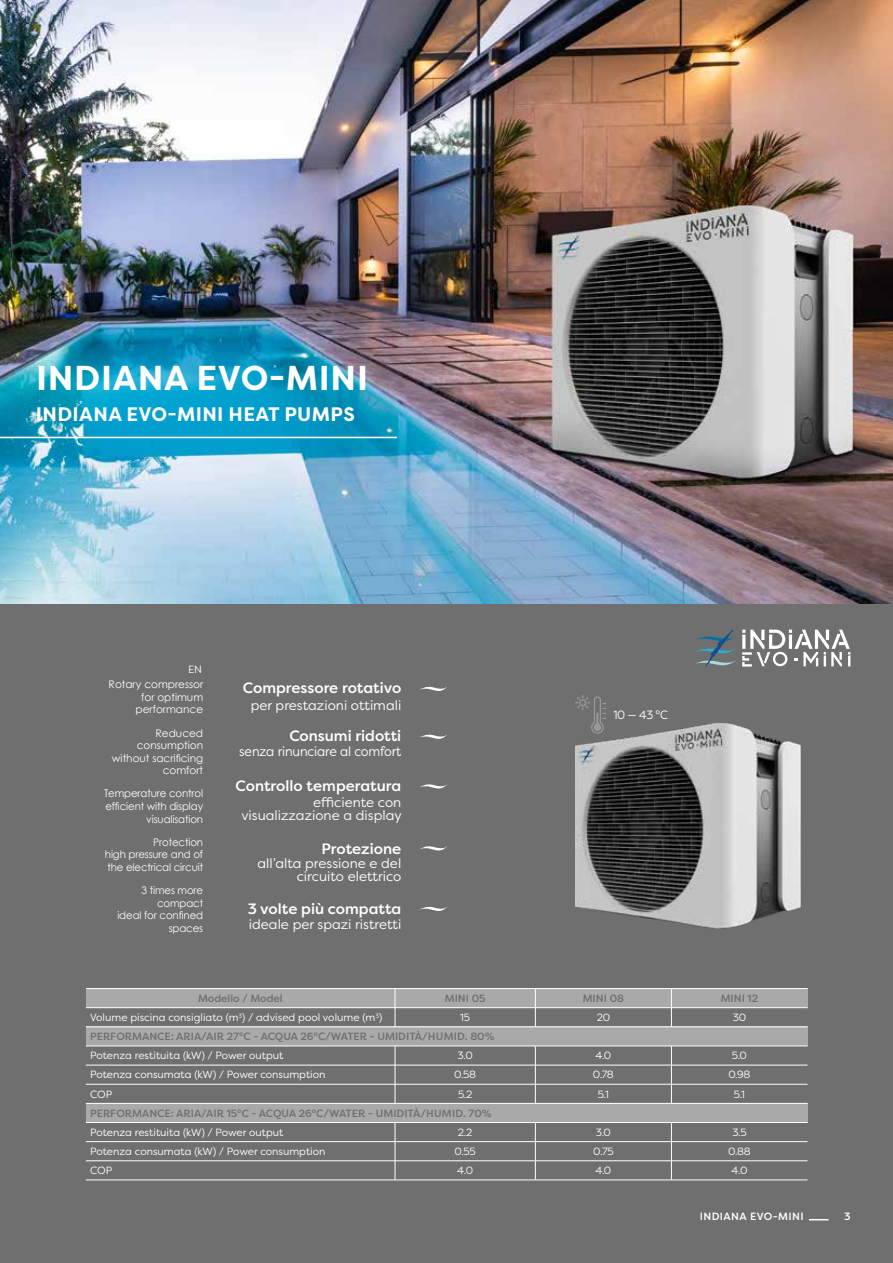
<style>
.page{position:relative;width:893px;height:1263px;background:#706f6f}
.page>*{position:absolute;margin:0;border:0;box-sizing:border-box;transform-origin:0 0}
.t1{font:700 34.5px "Filson Pro";letter-spacing:.02em;color:#fff}
.t2{font:700 19.5px "Filson Pro";letter-spacing:.02em;color:#fff}
.t3{font:500 15px "Filson Pro";color:#fff}
.t4{font:13.5px/13.5px "Filson Pro";color:#fff;text-align:right}
.t5{font:13.5px "Filson Pro";color:#fff;scale:.94 1}
.t6{font:12px "Filson Pro";color:#fff;scale:.95 1}
.t7{font:10.5px "Filson Pro";color:#fff}
.t8{font:10.5px/12.6px "Century Gothic";letter-spacing:-.01em;color:#fff;text-align:right}
.t9{font:500 10.5px "Filson Pro";color:#706f6f}
.t10{font:500 10.5px "Filson Pro";letter-spacing:.04em;color:#fff}
</style>
<div class="page">
<svg style="left:809px;top:1219px;width:19px;height:1px"></svg>
<div style="left:86px;top:988px;width:722px;height:20px;background:#aaa9a9"></div>
<div style="left:86px;top:1027px;width:722px;height:19px;background:#aaa9a9"></div>
<div style="left:86px;top:1103px;width:722px;height:19px;background:#aaa9a9"></div>
<svg style="left:420px;top:686px;width:27px;height:5px"></svg>
<svg style="left:420px;top:734px;width:27px;height:5px"></svg>
<svg style="left:420px;top:784px;width:27px;height:5px"></svg>
<svg style="left:420px;top:846px;width:27px;height:5px"></svg>
<svg style="left:420px;top:906px;width:27px;height:5px"></svg>
<svg style="left:575px;top:695px;width:31px;height:26px"></svg>
<img style="left:575px;top:721px;width:225px;height:208px">
<img style="left:0;top:0;width:893px;height:604px">
<hr style="left:0;top:437px;width:397px;height:1px;background:#fff">
<hr style="left:86px;top:988px;width:309px;height:1px;background:#fff">
<hr style="left:395px;top:988px;width:140px;height:1px;background:#fff">
<hr style="left:535px;top:988px;width:136px;height:1px;background:#fff">
<hr style="left:671px;top:988px;width:136px;height:1px;background:#fff">
<hr style="left:86px;top:1007px;width:309px;height:1px;background:#fff">
<hr style="left:395px;top:1007px;width:140px;height:1px;background:#fff">
<hr style="left:535px;top:1007px;width:136px;height:1px;background:#fff">
<hr style="left:671px;top:1007px;width:136px;height:1px;background:#fff">
<hr style="left:86px;top:1026px;width:309px;height:1px;background:#fff">
<hr style="left:395px;top:1026px;width:140px;height:1px;background:#fff">
<hr style="left:535px;top:1026px;width:136px;height:1px;background:#fff">
<hr style="left:671px;top:1026px;width:136px;height:1px;background:#fff">
<hr style="left:86px;top:1046px;width:309px;height:1px;background:#fff">
<hr style="left:395px;top:1046px;width:140px;height:1px;background:#fff">
<hr style="left:535px;top:1046px;width:136px;height:1px;background:#fff">
<hr style="left:671px;top:1046px;width:136px;height:1px;background:#fff">
<hr style="left:86px;top:1065px;width:309px;height:1px;background:#fff">
<hr style="left:395px;top:1065px;width:140px;height:1px;background:#fff">
<hr style="left:535px;top:1065px;width:136px;height:1px;background:#fff">
<hr style="left:671px;top:1065px;width:136px;height:1px;background:#fff">
<hr style="left:86px;top:1084px;width:309px;height:1px;background:#fff">
<hr style="left:395px;top:1084px;width:140px;height:1px;background:#fff">
<hr style="left:535px;top:1084px;width:136px;height:1px;background:#fff">
<hr style="left:671px;top:1084px;width:136px;height:1px;background:#fff">
<hr style="left:86px;top:1103px;width:309px;height:1px;background:#fff">
<hr style="left:395px;top:1103px;width:140px;height:1px;background:#fff">
<hr style="left:535px;top:1103px;width:136px;height:1px;background:#fff">
<hr style="left:671px;top:1103px;width:136px;height:1px;background:#fff">
<hr style="left:86px;top:1122px;width:309px;height:1px;background:#fff">
<hr style="left:395px;top:1122px;width:140px;height:1px;background:#fff">
<hr style="left:535px;top:1122px;width:136px;height:1px;background:#fff">
<hr style="left:671px;top:1122px;width:136px;height:1px;background:#fff">
<hr style="left:86px;top:1141px;width:309px;height:1px;background:#fff">
<hr style="left:395px;top:1141px;width:140px;height:1px;background:#fff">
<hr style="left:535px;top:1141px;width:136px;height:1px;background:#fff">
<hr style="left:671px;top:1141px;width:136px;height:1px;background:#fff">
<hr style="left:86px;top:1160px;width:309px;height:1px;background:#fff">
<hr style="left:395px;top:1160px;width:140px;height:1px;background:#fff">
<hr style="left:535px;top:1160px;width:136px;height:1px;background:#fff">
<hr style="left:671px;top:1160px;width:136px;height:1px;background:#fff">
<hr style="left:86px;top:1180px;width:309px;height:1px;background:#fff">
<hr style="left:395px;top:1180px;width:140px;height:1px;background:#fff">
<hr style="left:535px;top:1180px;width:136px;height:1px;background:#fff">
<hr style="left:671px;top:1180px;width:136px;height:1px;background:#fff">
<svg style="left:395px;top:989px;width:1px;height:38px"></svg>
<svg style="left:535px;top:989px;width:1px;height:38px"></svg>
<svg style="left:671px;top:989px;width:1px;height:38px"></svg>
<svg style="left:395px;top:1046px;width:1px;height:57px"></svg>
<svg style="left:535px;top:1046px;width:1px;height:57px"></svg>
<svg style="left:671px;top:1046px;width:1px;height:57px"></svg>
<svg style="left:395px;top:1123px;width:1px;height:57px"></svg>
<svg style="left:535px;top:1123px;width:1px;height:57px"></svg>
<svg style="left:671px;top:1123px;width:1px;height:57px"></svg>
<svg style="left:696px;top:630px;width:40px;height:36px"></svg>
<svg style="left:742px;top:630px;width:108px;height:36px"></svg>
<h1 class="t1" style="left:36px;top:356px;width:334px">INDIANA EVO-MINI</h1>
<h2 class="t2" style="left:36px;top:402px;width:321px">INDIANA EVO-MINI HEAT PUMPS</h2>
<p class="t7" style="left:188px;top:662px;width:16px">EN</p>
<p class="t8" style="left:109px;top:678px;width:96px">Rotary compressor for optimum performance</p>
<p class="t8" style="left:112px;top:726px;width:93px">Reduced consumption without sacrificing comfort</p>
<p class="t8" style="left:104px;top:787px;width:101px">Temperature control efficient with display visualisation</p>
<p class="t8" style="left:105px;top:835px;width:100px;text-align:justify;text-indent:48px">Protection high pressure and of the electrical circuit</p>
<p class="t8" style="left:117px;top:884px;width:87px">3 times more compact<br>ideal for confined spaces</p>
<h3 class="t3" style="left:243px;top:677px;width:160px">Compressore rotativo</h3>
<p class="t4" style="left:251px;top:698px;width:152px">per prestazioni ottimali</p>
<h3 class="t3" style="left:289px;top:725px;width:113px">Consumi ridotti</h3>
<p class="t5" style="left:239px;top:743px;width:174px">senza rinunciare al comfort</p>
<h3 class="t3" style="left:236px;top:775px;width:167px">Controllo temperatura</h3>
<p class="t4" style="left:241px;top:795px;width:162px">efficiente con visualizzazione a display</p>
<p class="t4" style="left:257px;top:856px;width:145px">all’alta pressione e del circuito elettrico</p>
<p class="t4" style="left:249px;top:917px;width:154px">ideale per spazi ristretti</p>
<h3 class="t3" style="left:321px;top:838px;width:81px">Protezione</h3>
<h3 class="t3" style="left:248px;top:898px;width:155px">3 volte più compatta</h3>
<p class="t6" style="left:613px;top:707px;width:59px">10 — 43 °C</p>
<p class="t9" style="left:198px;top:991px;width:86px">Modello / Model</p>
<p class="t9" style="left:445px;top:991px;width:42px">MINI 05</p>
<p class="t9" style="left:583px;top:991px;width:43px">MINI 08</p>
<p class="t9" style="left:721px;top:991px;width:39px">MINI 12</p>
<p class="t7" style="left:90px;top:1010px;width:294px">Volume piscina consigliato (m<sup>3</sup>) / advised pool volume (m<sup>3</sup>)</p>
<p class="t7" style="left:460px;top:1010px;width:11px">15</p>
<p class="t7" style="left:597px;top:1010px;width:15px">20</p>
<p class="t7" style="left:733px;top:1010px;width:15px">30</p>
<p class="t9" style="left:90px;top:1029px;width:406px">PERFORMANCE: ARIA/AIR 27°C - ACQUA 26°C/WATER - UMIDITÀ/HUMID. 80%</p>
<p class="t7" style="left:90px;top:1049px;width:195px">Potenza restituita (kW) / Power output</p>
<p class="t7" style="left:458px;top:1049px;width:17px">3.0</p>
<p class="t7" style="left:595px;top:1049px;width:17px">4.0</p>
<p class="t7" style="left:732px;top:1049px;width:17px">5.0</p>
<p class="t7" style="left:90px;top:1068px;width:237px">Potenza consumata (kW) / Power consumption</p>
<p class="t7" style="left:454px;top:1068px;width:23px">0.58</p>
<p class="t7" style="left:593px;top:1068px;width:23px">0.78</p>
<p class="t7" style="left:728px;top:1068px;width:23px">0.98</p>
<p class="t7" style="left:90px;top:1087px;width:24px">COP</p>
<p class="t7" style="left:458px;top:1087px;width:16px">5.2</p>
<p class="t7" style="left:598px;top:1087px;width:13px">5.1</p>
<p class="t7" style="left:734px;top:1087px;width:13px">5.1</p>
<p class="t9" style="left:90px;top:1106px;width:403px">PERFORMANCE: ARIA/AIR 15°C - ACQUA 26°C/WATER - UMIDITÀ/HUMID. 70%</p>
<p class="t7" style="left:90px;top:1125px;width:195px">Potenza restituita (kW) / Power output</p>
<p class="t7" style="left:458px;top:1125px;width:16px">2.2</p>
<p class="t7" style="left:596px;top:1125px;width:17px">3.0</p>
<p class="t7" style="left:732px;top:1125px;width:16px">3.5</p>
<p class="t7" style="left:90px;top:1144px;width:237px">Potenza consumata (kW) / Power consumption</p>
<p class="t7" style="left:455px;top:1144px;width:23px">0.55</p>
<p class="t7" style="left:593px;top:1144px;width:22px">0.75</p>
<p class="t7" style="left:728px;top:1144px;width:24px">0.88</p>
<p class="t7" style="left:90px;top:1163px;width:24px">COP</p>
<p class="t7" style="left:457px;top:1163px;width:17px">4.0</p>
<p class="t7" style="left:595px;top:1163px;width:17px">4.0</p>
<p class="t7" style="left:731px;top:1163px;width:17px">4.0</p>
<p class="t10" style="left:700px;top:1209px;width:105px">INDIANA EVO-MINI</p>
<p class="t10" style="left:844px;top:1209px;width:8px">3</p>
</div>
